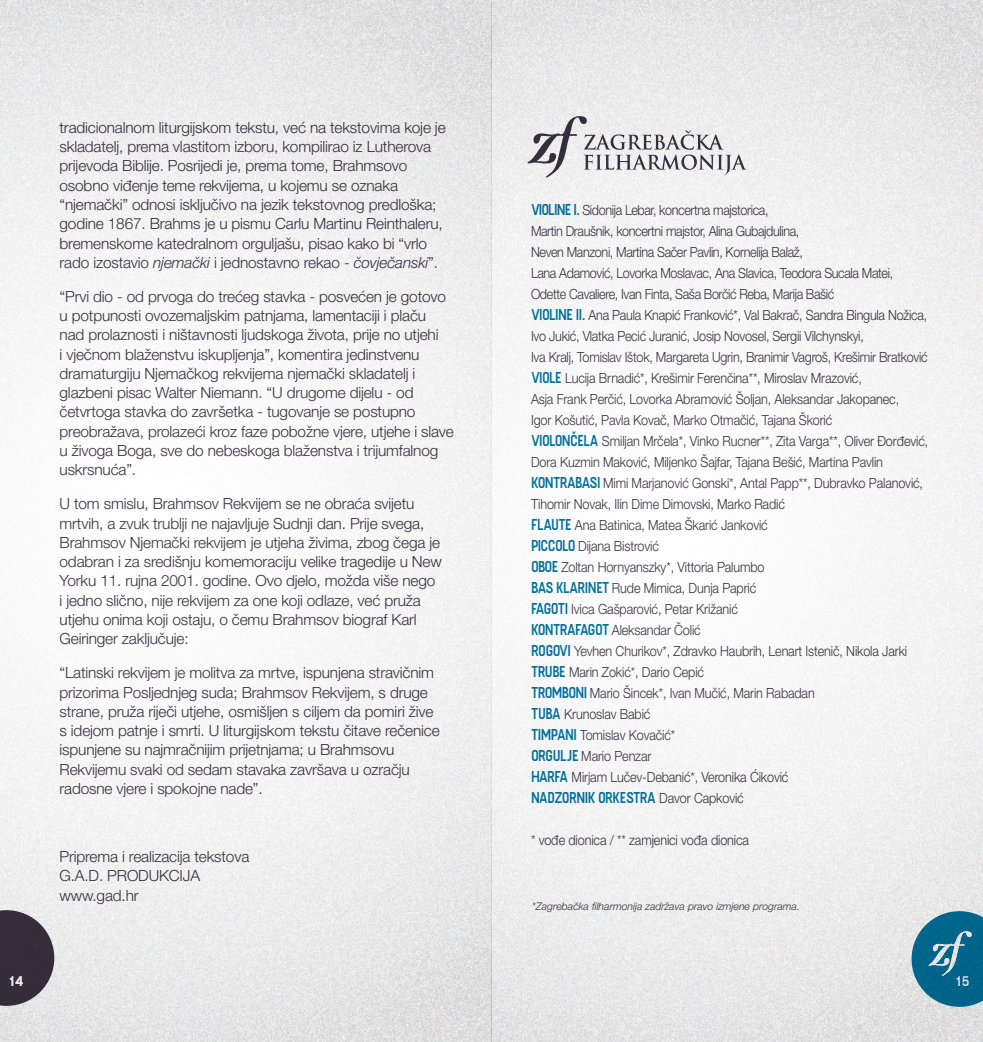
<style>
.page{position:relative;width:983px;height:1042px;background:#fff}
.page>*{position:absolute;margin:0;border:0;box-sizing:border-box;transform-origin:0 0}
.t1{font:300 15.75px "Fuji";letter-spacing:-.05em;color:#00729c;scale:.9 1}
.t2{font:300 15.4px/19.2px "Helvetica Neue LT Pro";letter-spacing:-.01em;color:#3a3242}
.t3{font:300 14px/21px "Helvetica Neue LT Pro";letter-spacing:-.01em;color:#3a3242;scale:.9 1}
.t4{font:300 14px "Fuji";color:#fff}
.t5{font:italic 300 10.5px "Helvetica Neue LT Pro";color:#3a3242}
.s1{font-style:italic}
.s2{font-family:"Fuji";font-size:15.75px;color:#00729c}
.s3{font-family:"Helvetica Neue LT Pro";font-size:14px;color:#3a3242}
</style>
<div class="page">
<img style="left:0;top:0;width:982px;height:1042px">
<p class="t2" style="left:60px;top:118px;width:387px">tradicionalnom liturgijskom tekstu, već na tekstovima koje je skladatelj, prema vlastitom izboru, kompilirao iz Lutherova prijevoda Biblije. Posrijedi je, prema tome, Brahmsovo osobno viđenje teme rekvijema, u kojemu se oznaka “njemački” odnosi isključivo na jezik tekstovnog predloška; godine 1867. Brahms je u pismu Carlu Martinu Reinthaleru, bremenskome katedralnom orguljašu, pisao kako bi “vrlo rado izostavio <span class="s1">njemački</span> i jednostavno rekao - <span class="s1">čovječanski</span>”.</p>
<p class="t2" style="left:60px;top:286px;width:396px">“Prvi dio - od prvoga do trećeg stavka - posvećen je gotovo u potpunosti ovozemaljskim patnjama, lamentaciji i plaču nad prolaznosti i ništavnosti ljudskoga života, prije no utjehi<br>i vječnom blaženstvu iskupljenja”, komentira jedinstvenu dramaturgiju Njemačkog rekvijema njemački skladatelj i glazbeni pisac Walter Niemann. “U drugome dijelu - od četvrtoga stavka do završetka - tugovanje se postupno preobražava, prolazeći kroz faze pobožne vjere, utjehe i slave u živoga Boga, sve do nebeskoga blaženstva i trijumfalnog uskrsnuća”.</p>
<p class="t2" style="left:60px;top:494px;width:384px">U tom smislu, Brahmsov Rekvijem se ne obraća svijetu mrtvih, a zvuk trublji ne najavljuje Sudnji dan. Prije svega, Brahmsov Njemački rekvijem je utjeha živima, zbog čega je odabran i za središnju komemoraciju velike tragedije u New Yorku 11. rujna 2001. godine. Ovo djelo, možda više nego i jedno slično, nije rekvijem za one koji odlaze, već pruža utjehu onima koji ostaju, o čemu Brahmsov biograf Karl Geiringer zaključuje:</p>
<p class="t2" style="left:60px;top:663px;width:381px">“Latinski rekvijem je molitva za mrtve, ispunjena stravičnim prizorima Posljednjeg suda; Brahmsov Rekvijem, s druge strane, pruža riječi utjehe, osmišljen s ciljem da pomiri žive s idejom patnje i smrti. U liturgijskom tekstu čitave rečenice ispunjene su najmračnijim prijetnjama; u Brahmsovu Rekvijemu svaki od sedam stavaka završava u ozračju radosne vjere i spokojne nade”.</p>
<p class="t2" style="left:60px;top:846px;width:191px">Priprema i realizacija tekstova<br>G.A.D. PRODUKCIJA www.gad.hr</p>
<p class="t3" style="left:531px;top:199px;width:443px"><span class="s2">VIOLINE I.</span> Sidonija Lebar, koncertna majstorica,<br>Martin Draušnik, koncertni majstor, Alina Gubajdulina,<br>Neven Manzoni, Martina Sačer Pavlin, Kornelija Balaž,<br>Lana Adamović, Lovorka Moslavac, Ana Slavica, Teodora Sucala Matei, Odette Cavaliere, Ivan Finta, Saša Borčić Reba, Marija Bašić<br><span class="s2">VIOLINE II.</span> Ana Paula Knapić Franković*, Val Bakrač, Sandra Bingula Nožica, Ivo Jukić, Vlatka Pecić Juranić, Josip Novosel, Sergii Vilchynskyi,<br>Iva Kralj, Tomislav Ištok, Margareta Ugrin, Branimir Vagroš, Krešimir Bratković <span class="s2">VIOLE</span> Lucija Brnadić*, Krešimir Ferenčina**, Miroslav Mrazović,<br>Asja Frank Perčić, Lovorka Abramović Šoljan, Aleksandar Jakopanec,<br>Igor Košutić, Pavla Kovač, Marko Otmačić, Tajana Škorić<br><span class="s2">VIOLONČELA</span> Smiljan Mrčela*, Vinko Rucner**, Zita Varga**, Oliver Đorđević, Dora Kuzmin Maković, Miljenko Šajfar, Tajana Bešić, Martina Pavlin <span class="s2">KONTRABASI</span> Mimi Marjanović Gonski*, Antal Papp**, Dubravko Palanović, Tihomir Novak, Ilin Dime Dimovski, Marko Radić<br><span class="s2">FLAUTE</span> Ana Batinica, Matea Škarić Janković<br><span class="s2">PICCOLO</span> Dijana Bistrović<br><span class="s2">OBOE</span> Zoltan Hornyanszky*, Vittoria Palumbo<br><span class="s2">BAS KLARINET</span> Rude Mimica, Dunja Paprić<br><span class="s2">FAGOTI</span> Ivica Gašparović, Petar Križanić<br><span class="s2">KONTRAFAGOT</span> Aleksandar Čolić<br><span class="s2">ROGOVI</span> Yevhen Churikov*, Zdravko Haubrih, Lenart Istenič, Nikola Jarki <span class="s2">TRUBE</span> Marin Zokić*, Dario Cepić<br><span class="s2">TROMBONI</span> Mario Šincek*, Ivan Mučić, Marin Rabadan<br><span class="s2">TUBA</span> Krunoslav Babić<br><span class="s2">TIMPANI</span> Tomislav Kovačić*<br><span class="s2">ORGULJE</span> Mario Penzar<br><span class="s2">HARFA</span> Mirjam Lučev-Debanić*, Veronika Ćiković</p>
<p class="t1" style="left:531px;top:788px;width:238px">NADZORNIK ORKESTRA <span class="s3">Davor Capković</span></p>
<p class="t3" style="left:531px;top:829px;width:244px">* vođe dionica / ** zamjenici vođa dionica</p>
<p class="t5" style="left:532px;top:900px;width:269px">*Zagrebačka filharmonija zadržava pravo izmjene programa.</p>
<p class="t4" style="left:9px;top:972px;width:16px">14</p>
<p class="t4" style="left:955px;top:972px;width:15px">15</p>
</div>
